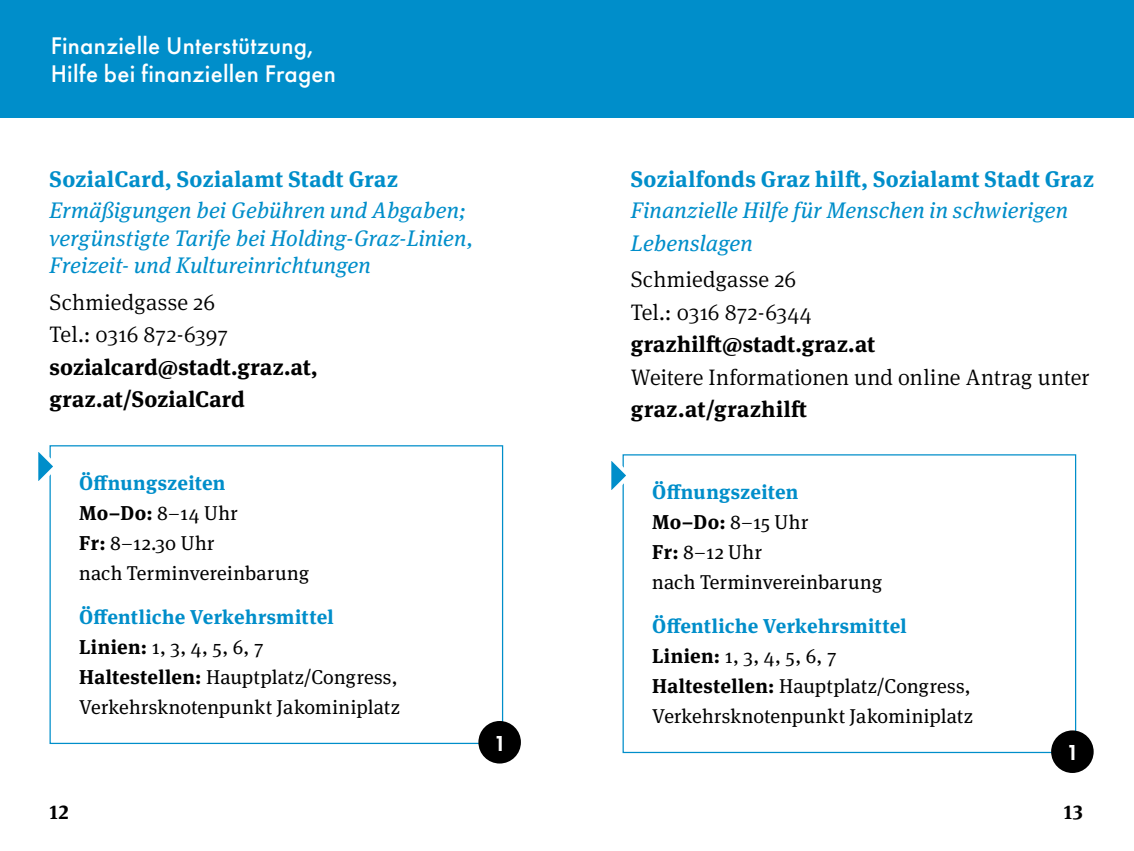
<style>
.page{position:relative;width:1134px;height:851px;background:#fff}
.page>*{position:absolute;margin:0;border:0;box-sizing:border-box;transform-origin:0 0}
.t1{font:500 25px/27.5px "Futura PT";letter-spacing:.01em;color:#fff}
.t2{font:italic 22.5px/27.5px "Meta Serif Pro";letter-spacing:.005em;color:#008eca}
.t3{font:300 22.5px/32.5px "Meta Serif Pro";letter-spacing:.005em;color:#000}
.t4{font:700 22.5px/32.5px "Meta Serif Pro";letter-spacing:.01em;color:#000}
.t5{font:700 22.5px "Meta Serif Pro";letter-spacing:.015em;color:#008eca}
.t6{font:600 22.5px "Futura PT";color:#fff}
.t7{font:20px/30px "Meta Serif Pro";letter-spacing:.015em;color:#000}
.t8{font:700 20px "Meta Serif Pro";color:#000}
.s1{font-weight:700;color:#008eca}
.s2{font-weight:700}
</style>
<div class="page">
<div style="left:50px;top:445px;width:453px;height:299px;border:1px solid #008eca"></div>
<svg style="left:38px;top:445px;width:24px;height:46px"></svg>
<div style="left:0;top:0;width:1134px;height:117px;background:#008eca"></div>
<div style="left:478px;top:720px;width:43px;height:43px;background:#000;border-radius:50%"></div>
<div style="left:622px;top:454px;width:454px;height:299px;border:1px solid #008eca"></div>
<svg style="left:611px;top:454px;width:24px;height:46px"></svg>
<div style="left:1051px;top:730px;width:43px;height:42px;background:#000;border-radius:50%"></div>
<p class="t1" style="left:51px;top:32px;width:287px">Finanzielle Unterstützung,<br>Hilfe bei finanziellen Fragen</p>
<p class="t5" style="left:50px;top:161px;width:350px">SozialCard, Sozialamt Stadt Graz</p>
<p class="t2" style="left:50px;top:196px;width:425px">Ermäßigungen bei Gebühren und Abgaben; vergünstigte Tarife bei Holding-Graz-Linien,<br>Freizeit- und Kultureinrichtungen</p>
<p class="t3" style="left:50px;top:284px;width:180px">Schmiedgasse 26<br>Tel.: 0316 872-6397</p>
<p class="t4" style="left:50px;top:348px;width:270px">sozialcard@stadt.graz.at, graz.at/SozialCard</p>
<p class="t7" style="left:79px;top:467px;width:232px"><span class="s1">Öffnungszeiten<br></span><span class="s2">Mo–Do:</span> 8–14 Uhr<br><span class="s2">Fr:</span> 8–12.30 Uhr<br>nach Terminvereinbarung</p>
<p class="t7" style="left:79px;top:601px;width:322px"><span class="s1">Öffentliche Verkehrsmittel<br></span><span class="s2">Linien:</span> 1, 3, 4, 5, 6, 7<br><span class="s2">Haltestellen:</span> Hauptplatz/Congress,<br>Verkehrsknotenpunkt Jakominiplatz</p>
<p class="t6" style="left:494px;top:729px;width:14px">1</p>
<p class="t5" style="left:631px;top:161px;width:465px">Sozialfonds Graz hilft, Sozialamt Stadt Graz</p>
<p class="t2" style="left:631px;top:193px;width:439px;line-height:32.5px">Finanzielle Hilfe für Menschen in schwierigen<br>Lebenslagen</p>
<p class="t3" style="left:631px;top:262px;width:183px">Schmiedgasse 26<br>Tel.: 0316 872-6344</p>
<p class="t4" style="left:631px;top:326px;width:246px">grazhilft@stadt.graz.at</p>
<p class="t3" style="left:631px;top:359px;width:460px">Weitere Informationen und online Antrag unter</p>
<p class="t4" style="left:631px;top:391px;width:178px">graz.at/grazhilft</p>
<p class="t7" style="left:652px;top:476px;width:232px"><span class="s1">Öffnungszeiten<br></span><span class="s2">Mo–Do:</span> 8–15 Uhr<br><span class="s2">Fr:</span> 8–12 Uhr<br>nach Terminvereinbarung</p>
<p class="t7" style="left:652px;top:610px;width:322px"><span class="s1">Öffentliche Verkehrsmittel<br></span><span class="s2">Linien:</span> 1, 3, 4, 5, 6, 7<br><span class="s2">Haltestellen:</span> Hauptplatz/Congress,<br>Verkehrsknotenpunkt Jakominiplatz</p>
<p class="t6" style="left:1066px;top:738px;width:14px">1</p>
<p class="t8" style="left:50px;top:796px;width:21px">12</p>
<p class="t8" style="left:1064px;top:796px;width:21px">13</p>
</div>
